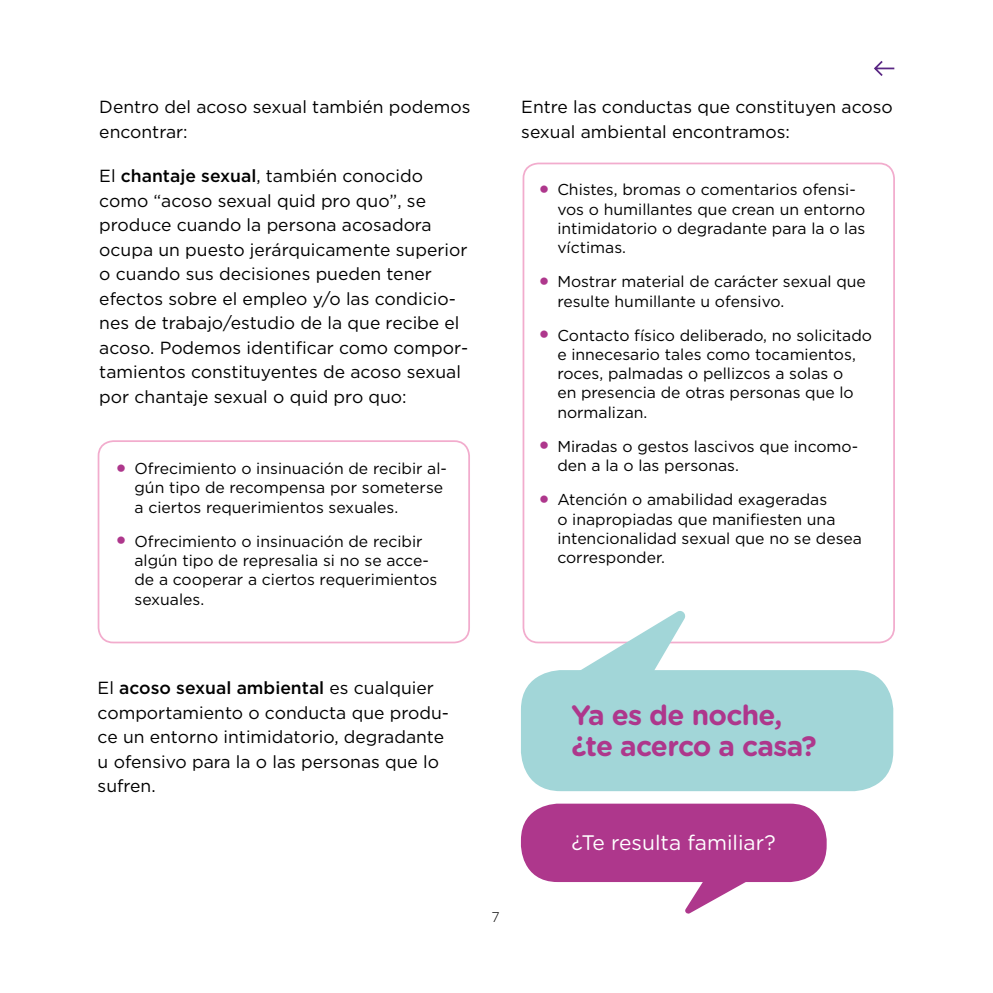
<style>
.page{position:relative;width:993px;height:993px;background:#fff}
.page>*{position:absolute;margin:0;border:0;box-sizing:border-box;transform-origin:0 0}
.t1{font:700 28px/31.5px "Gotham Rounded";letter-spacing:-.025em;color:#ae378c}
.t2{font:21px "Gotham Rounded";color:#fff}
.t3{font:17.5px/24.5px "Gotham";color:#000}
.t4{font:15.75px/19.2px "Gotham";color:#000}
.t5{font:300 14px "Gotham";color:#000}
.s1{font-weight:500}
.s2{font-size:28px;color:#ae378c}
</style>
<div class="page">
<div style="left:522px;top:162px;width:372px;height:481px;border:2px solid #f2accd;border-radius:15px"></div>
<div style="left:98px;top:440px;width:372px;height:203px;border:2px solid #f2accd;border-radius:15px"></div>
<div style="left:520px;top:670px;width:373px;height:120px;background:#a2d6d8;border-radius:40px"></div>
<div style="left:520px;top:803px;width:306px;height:78px;background:#ae378c;border-radius:37px"></div>
<svg style="left:570px;top:611px;width:116px;height:59px"></svg>
<svg style="left:683px;top:881px;width:71px;height:33px"></svg>
<svg style="left:874px;top:61px;width:21px;height:15px"></svg>
<p class="t3" style="left:99px;top:94px;width:372px">Dentro del acoso sexual también podemos encontrar:</p>
<p class="t3" style="left:99px;top:163px;width:370px">El <span class="s1">chantaje sexual</span>, también conocido como “acoso sexual quid pro quo”, se produce cuando la persona acosadora ocupa un puesto jerárquicamente superior o cuando sus decisiones pueden tener efectos sobre el empleo y/o las condicio&shy;nes de trabajo/estudio de la que recibe el acoso. Podemos identificar como compor&shy;tamientos constituyentes de acoso sexual por chantaje sexual o quid pro quo:</p>
<p class="t4" style="left:134px;top:458px;width:314px;text-indent:-20px"><span class="s2">•</span> Ofrecimiento o insinuación de recibir al&shy;gún tipo de recompensa por someterse a ciertos requerimientos sexuales.</p>
<p class="t4" style="left:134px;top:531px;width:304px;text-indent:-20px"><span class="s2">•</span> Ofrecimiento o insinuación de recibir algún tipo de represalia si no se acce&shy;de a cooperar a ciertos requerimientos sexuales.</p>
<p class="t3" style="left:521px;top:94px;width:373px">Entre las conductas que constituyen acoso sexual ambiental encontramos:</p>
<p class="t4" style="left:557px;top:180px;width:309px;text-indent:-20px"><span class="s2">•</span> Chistes, bromas o comentarios ofensi&shy;vos o humillantes que crean un entorno intimidatorio o degradante para la o las víctimas.</p>
<p class="t4" style="left:557px;top:271px;width:310px;text-indent:-20px"><span class="s2">•</span> Mostrar material de carácter sexual que resulte humillante u ofensivo.</p>
<p class="t4" style="left:557px;top:325px;width:316px;text-indent:-20px"><span class="s2">•</span> Contacto físico deliberado, no solicitado e innecesario tales como tocamientos, roces, palmadas o pellizcos a solas o<br>en presencia de otras personas que lo normalizan.</p>
<p class="t4" style="left:557px;top:436px;width:302px;text-indent:-20px"><span class="s2">•</span> Miradas o gestos lascivos que incomo&shy;den a la o las personas.</p>
<p class="t4" style="left:557px;top:489px;width:306px;text-indent:-20px"><span class="s2">•</span> Atención o amabilidad exageradas<br>o inapropiadas que manifiesten una intencionalidad sexual que no se desea corresponder.</p>
<p class="t3" style="left:98px;top:675px;width:353px">El <span class="s1">acoso sexual ambiental</span> es cualquier comportamiento o conducta que produ&shy;ce un entorno intimidatorio, degradante u ofensivo para la o las personas que lo sufren.</p>
<p class="t5" style="left:491px;top:908px;width:10px">7</p>
<h1 class="t1" style="left:571px;top:697px;width:247px">Ya es de noche, ¿te acerco a casa?</h1>
<h2 class="t2" style="left:571px;top:827px;width:206px">¿Te resulta familiar?</h2>
</div>
